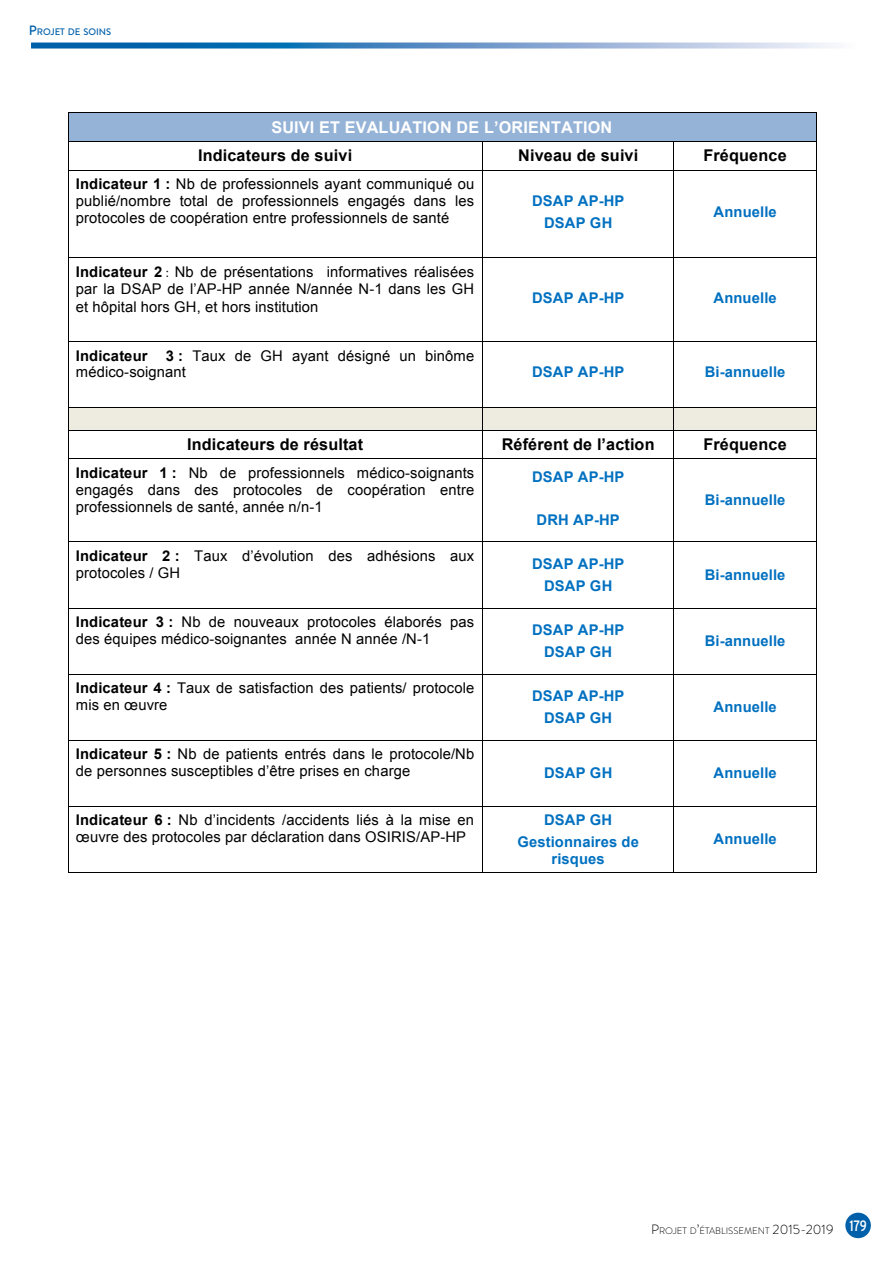
<style>
.page{position:relative;width:893px;height:1263px;background:#fff}
.page>*{position:absolute;margin:0;border:0;box-sizing:border-box;transform-origin:0 0}
.t1{font:700 16.2px "Arial";letter-spacing:.01em;color:#000}
.t2{font:700 16.2px "Arial";letter-spacing:.01em;color:#fff}
.t3{font:14.7px/17.2px "Arial";letter-spacing:.01em;color:#000}
.t4{font:700 14.7px/21.9px "Arial";letter-spacing:.01em;color:#0070c0;text-align:center}
.t5{font:300 9.45px "Brandon Grotesque";color:#000}
.t6{font:500 9.45px "Brandon Grotesque";color:#0060a9}
.s1{font-size:13.5px}
.s2{font-weight:700}
.s3{font-family:"Calibri";font-size:13.35px}
</style>
<div class="page">
<svg style="left:31px;top:43px;width:803px;height:6px;background:#6a9dcb"></svg>
<div style="left:845px;top:1213px;width:26px;height:25px;background:#0060a9;border-radius:50%"></div>
<div style="left:68px;top:113px;width:748px;height:28px;background:#95b3d7"></div>
<hr style="left:68px;top:112px;width:748px;height:1px;background:#000">
<hr style="left:68px;top:141px;width:414px;height:1px;background:#000">
<hr style="left:483px;top:141px;width:191px;height:1px;background:#000">
<hr style="left:674px;top:141px;width:142px;height:1px;background:#000">
<svg style="left:68px;top:113px;width:1px;height:57px"></svg>
<hr style="left:68px;top:170px;width:414px;height:1px;background:#000">
<svg style="left:482px;top:141px;width:1px;height:29px"></svg>
<hr style="left:483px;top:170px;width:191px;height:1px;background:#000">
<hr style="left:674px;top:170px;width:142px;height:1px;background:#000">
<svg style="left:816px;top:112px;width:1px;height:58px"></svg>
<hr style="left:68px;top:170px;width:1px;height:88px;background:#000">
<hr style="left:482px;top:170px;width:1px;height:88px;background:#000">
<hr style="left:674px;top:170px;width:1px;height:88px;background:#000">
<hr style="left:816px;top:170px;width:1px;height:88px;background:#000">
<hr style="left:68px;top:258px;width:414px;height:1px;background:#000">
<hr style="left:483px;top:258px;width:191px;height:1px;background:#000">
<hr style="left:674px;top:258px;width:142px;height:1px;background:#000">
<hr style="left:68px;top:258px;width:1px;height:83px;background:#000">
<hr style="left:482px;top:258px;width:1px;height:83px;background:#000">
<hr style="left:674px;top:258px;width:1px;height:83px;background:#000">
<hr style="left:816px;top:258px;width:1px;height:83px;background:#000">
<hr style="left:68px;top:341px;width:414px;height:1px;background:#000">
<hr style="left:483px;top:341px;width:191px;height:1px;background:#000">
<hr style="left:674px;top:341px;width:142px;height:1px;background:#000">
<hr style="left:68px;top:342px;width:1px;height:65px;background:#000">
<hr style="left:482px;top:342px;width:1px;height:65px;background:#000">
<hr style="left:674px;top:342px;width:1px;height:65px;background:#000">
<hr style="left:816px;top:342px;width:1px;height:65px;background:#000">
<div style="left:68px;top:408px;width:414px;height:22px;background:#eeece1"></div>
<div style="left:483px;top:408px;width:191px;height:22px;background:#eeece1"></div>
<div style="left:674px;top:408px;width:142px;height:22px;background:#eeece1"></div>
<hr style="left:68px;top:407px;width:414px;height:1px;background:#000">
<hr style="left:483px;top:407px;width:191px;height:1px;background:#000">
<hr style="left:674px;top:407px;width:142px;height:1px;background:#000">
<hr style="left:68px;top:430px;width:414px;height:1px;background:#000">
<hr style="left:483px;top:430px;width:191px;height:1px;background:#000">
<hr style="left:674px;top:430px;width:142px;height:1px;background:#000">
<svg style="left:68px;top:408px;width:1px;height:50px"></svg>
<hr style="left:68px;top:458px;width:414px;height:1px;background:#000">
<svg style="left:482px;top:407px;width:1px;height:52px"></svg>
<hr style="left:483px;top:458px;width:191px;height:1px;background:#000">
<hr style="left:674px;top:458px;width:142px;height:1px;background:#000">
<svg style="left:816px;top:407px;width:1px;height:52px"></svg>
<hr style="left:68px;top:459px;width:1px;height:83px;background:#000">
<hr style="left:482px;top:459px;width:1px;height:83px;background:#000">
<hr style="left:674px;top:459px;width:1px;height:83px;background:#000">
<hr style="left:816px;top:459px;width:1px;height:83px;background:#000">
<hr style="left:68px;top:542px;width:414px;height:1px;background:#000">
<hr style="left:483px;top:542px;width:191px;height:1px;background:#000">
<hr style="left:674px;top:542px;width:142px;height:1px;background:#000">
<hr style="left:68px;top:542px;width:1px;height:66px;background:#000">
<hr style="left:482px;top:542px;width:1px;height:66px;background:#000">
<hr style="left:674px;top:542px;width:1px;height:66px;background:#000">
<hr style="left:816px;top:542px;width:1px;height:66px;background:#000">
<hr style="left:68px;top:608px;width:414px;height:1px;background:#000">
<hr style="left:483px;top:608px;width:191px;height:1px;background:#000">
<hr style="left:674px;top:608px;width:142px;height:1px;background:#000">
<hr style="left:68px;top:609px;width:1px;height:65px;background:#000">
<hr style="left:482px;top:609px;width:1px;height:65px;background:#000">
<hr style="left:674px;top:609px;width:1px;height:65px;background:#000">
<hr style="left:816px;top:609px;width:1px;height:65px;background:#000">
<hr style="left:68px;top:674px;width:414px;height:1px;background:#000">
<hr style="left:483px;top:674px;width:191px;height:1px;background:#000">
<hr style="left:674px;top:674px;width:142px;height:1px;background:#000">
<hr style="left:68px;top:674px;width:1px;height:66px;background:#000">
<hr style="left:482px;top:674px;width:1px;height:66px;background:#000">
<hr style="left:674px;top:674px;width:1px;height:66px;background:#000">
<hr style="left:816px;top:674px;width:1px;height:66px;background:#000">
<hr style="left:68px;top:740px;width:414px;height:1px;background:#000">
<hr style="left:483px;top:740px;width:191px;height:1px;background:#000">
<hr style="left:674px;top:740px;width:142px;height:1px;background:#000">
<hr style="left:68px;top:740px;width:1px;height:66px;background:#000">
<hr style="left:482px;top:740px;width:1px;height:66px;background:#000">
<hr style="left:674px;top:740px;width:1px;height:66px;background:#000">
<hr style="left:816px;top:740px;width:1px;height:66px;background:#000">
<hr style="left:68px;top:806px;width:414px;height:1px;background:#000">
<hr style="left:483px;top:806px;width:191px;height:1px;background:#000">
<hr style="left:674px;top:806px;width:142px;height:1px;background:#000">
<hr style="left:68px;top:807px;width:1px;height:65px;background:#000">
<hr style="left:68px;top:872px;width:414px;height:1px;background:#000">
<hr style="left:482px;top:807px;width:1px;height:65px;background:#000">
<hr style="left:483px;top:872px;width:191px;height:1px;background:#000">
<hr style="left:674px;top:807px;width:1px;height:65px;background:#000">
<hr style="left:674px;top:872px;width:142px;height:1px;background:#000">
<hr style="left:816px;top:807px;width:1px;height:65px;background:#000">
<p class="t6" style="left:29px;top:25px;width:84px"><span class="s1">P</span>ROJET DE SOINS</p>
<p class="t2" style="left:271px;top:116px;width:342px">SUIVI ET EVALUATION DE L’ORIENTATION</p>
<p class="t1" style="left:198px;top:145px;width:156px">Indicateurs de suivi</p>
<p class="t1" style="left:518px;top:145px;width:122px">Niveau de suivi</p>
<p class="t1" style="left:703px;top:145px;width:85px">Fréquence</p>
<p class="t3" style="left:76px;top:175px;width:400px;text-align:justify"><span class="s2">Indicateur 1 :</span> Nb de professionnels ayant communiqué ou publié/nombre total de professionnels engagés dans les protocoles de coopération entre professionnels de santé</p>
<p class="t4" style="left:532px;top:191px;width:94px">DSAP AP-HP<br>DSAP GH</p>
<p class="t4" style="left:713px;top:201px;width:65px">Annuelle</p>
<p class="t3" style="left:76px;top:263px;width:400px;text-align:justify"><span class="s2">Indicateur 2</span> <span class="s3">:</span> Nb de présentations informatives réalisées par la DSAP de l’AP-HP année N/année N-1 dans les GH et hôpital hors GH, et hors institution</p>
<p class="t3" style="left:76px;top:347px;width:400px"><span class="s2">Indicateur 3 :</span> Taux de GH ayant désigné un binôme médico-soignant</p>
<p class="t4" style="left:532px;top:287px;width:94px">DSAP AP-HP</p>
<p class="t4" style="left:713px;top:287px;width:65px">Annuelle</p>
<p class="t4" style="left:532px;top:362px;width:94px">DSAP AP-HP</p>
<p class="t4" style="left:705px;top:362px;width:82px">Bi-annuelle</p>
<p class="t1" style="left:187px;top:433px;width:177px">Indicateurs de résultat</p>
<p class="t1" style="left:502px;top:433px;width:154px">Référent de l’action</p>
<p class="t1" style="left:703px;top:433px;width:85px">Fréquence</p>
<p class="t3" style="left:76px;top:464px;width:400px;text-align:justify"><span class="s2">Indicateur 1 :</span> Nb de professionnels médico-soignants engagés dans des protocoles de coopération entre professionnels de santé, année n/n-1</p>
<p class="t4" style="left:532px;top:466px;width:94px">DSAP AP-HP</p>
<p class="t4" style="left:537px;top:509px;width:85px">DRH AP-HP</p>
<p class="t4" style="left:705px;top:490px;width:82px">Bi-annuelle</p>
<p class="t3" style="left:76px;top:547px;width:400px"><span class="s2">Indicateur 2 :</span> Taux d’évolution des adhésions aux protocoles / GH</p>
<p class="t4" style="left:532px;top:553px;width:94px">DSAP AP-HP<br>DSAP GH</p>
<p class="t4" style="left:705px;top:564px;width:82px">Bi-annuelle</p>
<p class="t3" style="left:76px;top:613px;width:400px"><span class="s2">Indicateur 3 :</span> Nb de nouveaux protocoles élaborés pas des équipes médico-soignantes année N année /N-1</p>
<p class="t4" style="left:532px;top:620px;width:94px">DSAP AP-HP<br>DSAP GH</p>
<p class="t4" style="left:705px;top:630px;width:82px">Bi-annuelle</p>
<p class="t3" style="left:76px;top:679px;width:400px"><span class="s2">Indicateur 4 :</span> Taux de satisfaction des patients/ protocole mis en œuvre</p>
<p class="t4" style="left:532px;top:685px;width:94px">DSAP AP-HP<br>DSAP GH</p>
<p class="t4" style="left:713px;top:696px;width:65px">Annuelle</p>
<p class="t3" style="left:76px;top:745px;width:400px"><span class="s2">Indicateur 5 :</span> Nb de patients entrés dans le protocole/Nb de personnes susceptibles d’être prises en charge</p>
<p class="t4" style="left:544px;top:762px;width:70px">DSAP GH</p>
<p class="t4" style="left:713px;top:762px;width:65px">Annuelle</p>
<p class="t3" style="left:76px;top:811px;width:400px"><span class="s2">Indicateur 6 :</span> Nb d’incidents /accidents liés à la mise en œuvre des protocoles par déclaration dans OSIRIS/AP-HP</p>
<p class="t4" style="left:517px;top:809px;width:123px">DSAP GH<br>Gestionnaires de</p>
<p class="t4" style="left:552px;top:848px;width:55px">risques</p>
<p class="t4" style="left:713px;top:828px;width:65px">Annuelle</p>
<p class="t5" style="left:651px;top:1224px;width:217px"><span class="s1">P</span>ROJET D<span class="s1">’</span>ÉTABLISSEMENT <span class="s1">2015-2019</span> <sup>179</sup></p>
</div>
